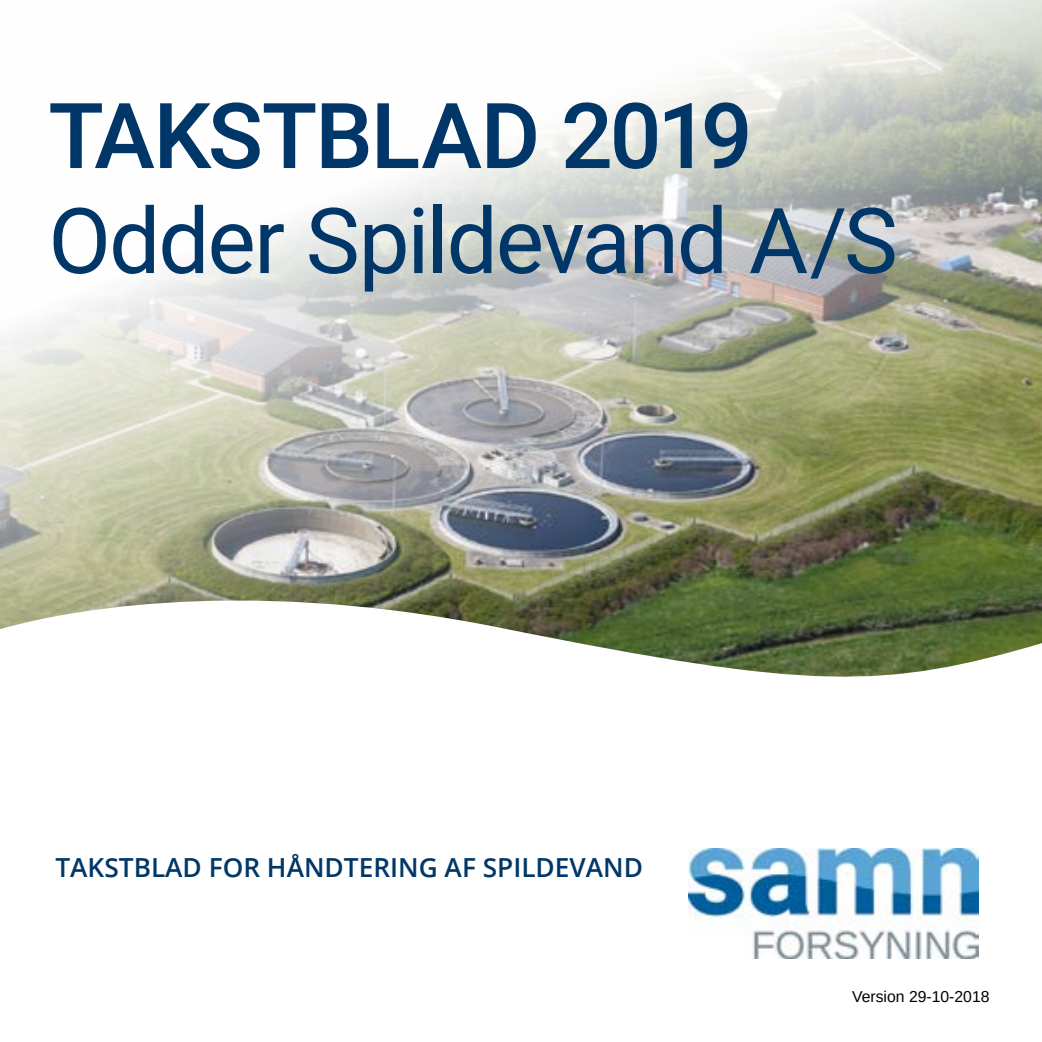
<style>
.page{position:relative;width:1042px;height:1042px;background:#fff}
.page>*{position:absolute;margin:0;border:0;box-sizing:border-box;transform-origin:0 0}
.Overskrift{font:91px "Heebo";letter-spacing:-.025em;color:#003768}
.Overskrift-2{font:500 91px "Heebo";letter-spacing:-.02em;color:#003768}
.Overskrift-3{font:600 26.25px "Open Sans";color:#003768}
.t1{font:15.75px "Arimo";color:#000}
</style>
<div class="page">
<img style="left:0;top:0;width:1042px;height:677px">
<img style="left:688px;top:848px;width:290px;height:110px">
<p class="Overskrift-2" style="left:48px;top:73px;width:705px">TAKSTBLAD 2019</p>
<p class="Overskrift" style="left:48px;top:178px;width:851px">Odder Spildevand A/S</p>
<p class="Overskrift-3" style="left:55px;top:849px;width:589px">TAKSTBLAD FOR HÅNDTERING AF SPILDEVAND</p>
<p class="t1" style="left:852px;top:986px;width:139px">Version 29-10-2018</p>
</div>
